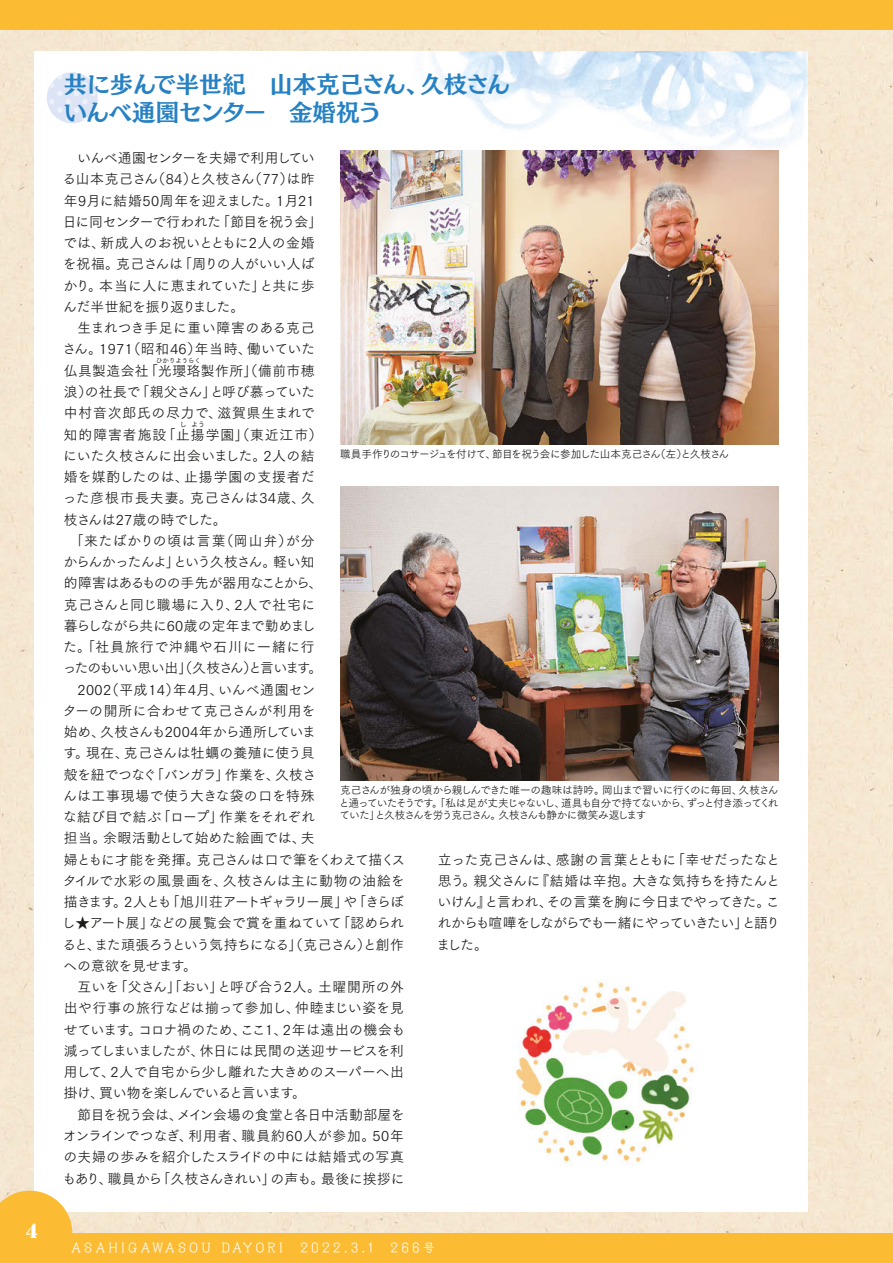
<style>
.page{position:relative;width:893px;height:1263px;background:#fff}
.page>*{position:absolute;margin:0;border:0;box-sizing:border-box;transform-origin:0 0}
.t1{font:23.4px/27.6px "Mode Min A Large Pro B";letter-spacing:-.01em;color:#2581c4}
.t2{font:19.2px "Stencil Std";color:#fff}
.t3{font:13.8px/21.3px "Tsuku Go Pro R";letter-spacing:-.005em;color:#1c1c1b;text-align:justify}
.t4{font:13.8px/21.3px "Tsuku Go Pro R";letter-spacing:.065em;color:#1c1c1b}
.t5{font:13.8px "Tsuku Go Pro R";letter-spacing:.03em;color:#1c1c1b}
.t6{font:13.8px "Tsuku Go Pro R";letter-spacing:-.03em;color:#1c1c1b}
.t7{font:13.8px "Tsuku Go Pro R";letter-spacing:.04em;color:#1c1c1b}
.t8{font:13.8px "Tsuku Go Pro R";letter-spacing:-.055em;color:#1c1c1b}
.t9{font:13.8px "Tsuku Go Pro R";letter-spacing:.025em;color:#1c1c1b}
.t10{font:13.8px "Tsuku Go Pro R";letter-spacing:-.08em;color:#1c1c1b}
.t11{font:13.8px "Tsuku Go Pro R";letter-spacing:-.06em;color:#1c1c1b}
.t12{font:13.8px "Tsuku Go Pro R";letter-spacing:-.025em;color:#1c1c1b}
.t13{font:13.8px "Tsuku Go Pro R";letter-spacing:.02em;color:#1c1c1b}
.t14{font:13.8px "Tsuku Go Pro R";letter-spacing:-.085em;color:#1c1c1b}
.t15{font:13.8px "Tsuku Go Pro R";letter-spacing:-.075em;color:#1c1c1b}
.t16{font:13.8px "Tsuku Go Pro R";letter-spacing:-.04em;color:#1c1c1b}
.t17{font:13.8px "Tsuku Go Pro R";letter-spacing:-.035em;color:#1c1c1b}
.t18{font:13.8px "Tsuku Go Pro R";letter-spacing:-.07em;color:#1c1c1b}
.t19{font:13.8px "Tsuku Go Pro R";letter-spacing:.06em;color:#1c1c1b}
.t20{font:13.8px "Tsuku Go Pro R";letter-spacing:.07em;color:#1c1c1b}
.t21{font:11.7px "New Cinema A Std D";letter-spacing:.275em;color:#fff}
.t22{font:10.65px/12.8px "Tsuku Go Pro R";letter-spacing:-.09em;color:#1c1c1b;text-align:justify}
.t23{font:6.9px "Tsuku Go Pro R";color:#1c1c1b}
.t24{font:6.45px "Tsuku Go Pro R";color:#1c1c1b}
</style>
<div class="page">
<div style="left:0;top:30px;width:893px;height:1203px;background:#f5e7d1"></div>
<div style="left:34px;top:51px;width:774px;height:1161px;background:#fff"></div>
<img style="left:392px;top:51px;width:416px;height:134px">
<img style="left:47px;top:72px;width:51px;height:51px">
<img style="left:340px;top:487px;width:438px;height:293px">
<img style="left:340px;top:151px;width:438px;height:293px">
<img style="left:515px;top:982px;width:182px;height:184px">
<div style="left:0;top:1233px;width:893px;height:30px;background:#fbbb33"></div>
<svg style="left:0;top:1191px;width:72px;height:42px;background:#fbc450"></svg>
<div style="left:0;top:0;width:893px;height:30px;background:#fbbb33"></div>
<h2 class="t2" style="left:26px;top:1219px;width:14px">4</h2>
<h1 class="t1" style="left:64px;top:68px;width:448px">共に歩んで半世紀　山本克己さん、久枝さんいんべ通園センター　金婚祝う</h1>
<p class="t3" style="left:63px;top:146px;width:261px;text-align:left;text-indent:15px">いんべ通園センターを夫婦で利用している山本克己さん（84）と久枝さん（77）は昨年9月に結婚50周年を迎えました。1月21日に同センターで行われた「節目を祝う会」では、新成人のお祝いとともに2人の金婚を祝福。克己さんは「周りの人がいい人ばかり。本当に人に恵まれていた」と共に歩んだ半世紀を振り返りました。</p>
<p class="t3" style="left:63px;top:316px;width:254px;text-indent:15px">生まれつき手足に重い障害のある克己さん。1971（昭和46）年当時、働いていた仏具製造会社「光瓔珞製作所」（備前市穂</p>
<p class="t24" style="left:156px;top:355px;width:46px">ひかりようらく</p>
<p class="t4" style="left:64px;top:380px;width:260px">浪）の社長で「親父さん」と呼び慕っていた中村音次郎氏の尽力で、滋賀県生まれで知的障害者施設「止揚学園」（東近江市）</p>
<p class="t23" style="left:180px;top:418px;width:8px">し</p>
<p class="t23" style="left:191px;top:418px;width:16px">よう</p>
<p class="t3" style="left:63px;top:443px;width:253px">にいた久枝さんに出会いました。2人の結</p>
<p class="t7" style="left:64px;top:465px;width:252px">婚を媒酌したのは、止揚学園の支援者だ</p>
<p class="t4" style="left:63px;top:486px;width:253px">った彦根市長夫妻。克己さんは34歳、久</p>
<p class="t3" style="left:64px;top:507px;width:164px">枝さんは27歳の時でした。</p>
<p class="t19" style="left:70px;top:529px;width:246px">「来たばかりの頃は言葉（岡山弁）が分</p>
<p class="t15" style="left:63px;top:550px;width:253px">からんかったんよ」という久枝さん。軽い知</p>
<p class="t8" style="left:64px;top:572px;width:260px">的障害はあるものの手先が器用なことから、</p>
<p class="t9" style="left:64px;top:593px;width:253px">克己さんと同じ職場に入り、2人で社宅に</p>
<p class="t16" style="left:64px;top:614px;width:253px">暮らしながら共に60歳の定年まで勤めまし</p>
<p class="t20" style="left:63px;top:635px;width:253px">た。「社員旅行で沖縄や石川に一緒に行</p>
<p class="t14" style="left:63px;top:657px;width:261px">ったのもいい思い出」（久枝さん）と言います。</p>
<p class="t5" style="left:78px;top:678px;width:239px">2002（平成14）年4月、いんべ通園セン</p>
<p class="t5" style="left:63px;top:699px;width:254px">ターの開所に合わせて克己さんが利用を</p>
<p class="t8" style="left:64px;top:720px;width:254px">始め、久枝さんも2004年から通所していま</p>
<p class="t3" style="left:63px;top:741px;width:253px">す。現在、克己さんは牡蠣の養殖に使う貝</p>
<p class="t17" style="left:64px;top:763px;width:254px">殻を紐でつなぐ「バンガラ」作業を、久枝さ</p>
<p class="t9" style="left:63px;top:784px;width:253px">んは工事現場で使う大きな袋の口を特殊</p>
<p class="t3" style="left:63px;top:805px;width:253px">な結び目で結ぶ「ロープ」作業をそれぞれ</p>
<p class="t3" style="left:64px;top:826px;width:252px">担当。余暇活動として始めた絵画では、夫</p>
<p class="t3" style="left:64px;top:847px;width:343px">婦ともに才能を発揮。克己さんは口で筆をくわえて描くス</p>
<p class="t5" style="left:63px;top:869px;width:343px">タイルで水彩の風景画を、久枝さんは主に動物の油絵を</p>
<p class="t10" style="left:64px;top:890px;width:342px">描きます。2人とも「旭川荘アートギャラリー展」や「きらぼ</p>
<p class="t6" style="left:62px;top:912px;width:344px">し★アート展」などの展覧会で賞を重ねていて「認められ</p>
<p class="t11" style="left:63px;top:933px;width:343px">ると、また頑張ろうという気持ちになる」（克己さん）と創作</p>
<p class="t3" style="left:63px;top:953px;width:135px">への意欲を見せます。</p>
<p class="t3" style="left:78px;top:975px;width:328px">互いを「父さん」「おい」と呼び合う2人。土曜開所の外</p>
<p class="t3" style="left:64px;top:996px;width:342px">出や行事の旅行などは揃って参加し、仲睦まじい姿を見</p>
<p class="t3" style="left:64px;top:1017px;width:343px">せています。コロナ禍のため、ここ1、2年は遠出の機会も</p>
<p class="t12" style="left:64px;top:1039px;width:342px">減ってしまいましたが、休日には民間の送迎サービスを利</p>
<p class="t3" style="left:64px;top:1060px;width:342px">用して、2人で自宅から少し離れた大きめのスーパーへ出</p>
<p class="t18" style="left:64px;top:1082px;width:244px">掛け、買い物を楽しんでいると言います。</p>
<p class="t6" style="left:78px;top:1103px;width:329px">節目を祝う会は、メイン会場の食堂と各日中活動部屋を</p>
<p class="t7" style="left:63px;top:1124px;width:343px">オンラインでつなぎ、利用者、職員約60人が参加。50年</p>
<p class="t13" style="left:63px;top:1145px;width:342px">の夫婦の歩みを紹介したスライドの中には結婚式の写真</p>
<p class="t3" style="left:63px;top:1166px;width:343px">もあり、職員から「久枝さんきれい」の声も。最後に挨拶に</p>
<p class="t22" style="left:340px;top:446px;width:391px">職員手作りのコサージュを付けて、節目を祝う会に参加した山本克己さん（左）と久枝さん</p>
<p class="t22" style="left:339px;top:782px;width:441px">克己さんが独身の頃から親しんできた唯一の趣味は詩吟。岡山まで習いに行くのに毎回、久枝さんと通っていたそうです。「私は足が丈夫じゃないし、道具も自分で持てないから、ずっと付き添ってくれていた」と久枝さんを労う克己さん。久枝さんも静かに微笑み返します</p>
<p class="t3" style="left:436px;top:847px;width:345px">立った克己さんは、感謝の言葉とともに「幸せだったなと思う。親父さんに『結婚は辛抱。大きな気持ちを持たんといけん』と言われ、その言葉を胸に今日までやってきた。これからも喧嘩をしながらでも一緒にやっていきたい」と語りました。</p>
<p class="t21" style="left:71px;top:1239px;width:213px">ASAHIGAWASOU DAYORI</p>
<p class="t21" style="left:300px;top:1239px;width:74px">2022.3.1</p>
<p class="t21" style="left:390px;top:1239px;width:46px">266号</p>
</div>
